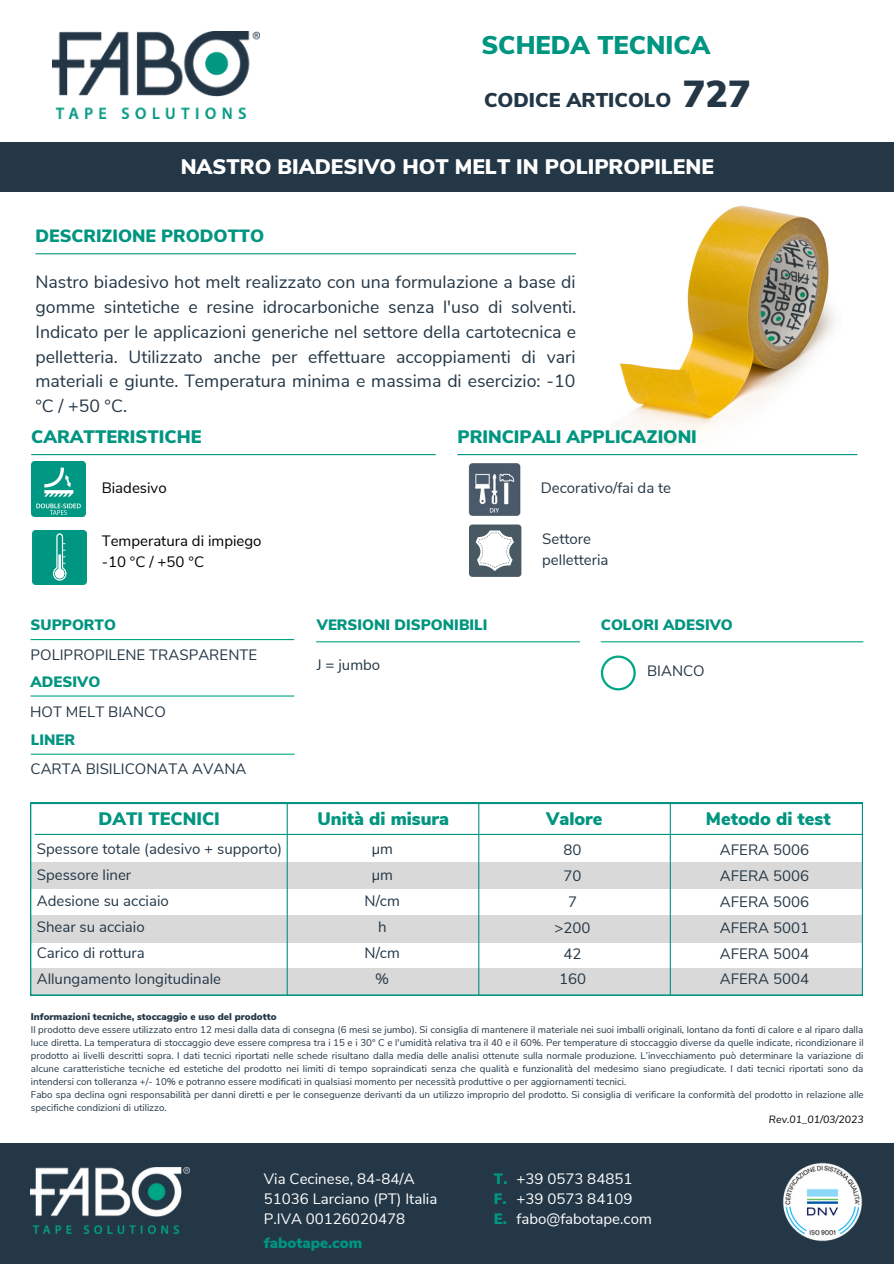
<style>
.page{position:relative;width:894px;height:1264px;background:#fff}
.page>*{position:absolute;margin:0;border:0;box-sizing:border-box;transform-origin:0 0}
.t1{font:900 37.5px "Nunito Sans";color:#243746}
.t2{font:900 25.65px "Nunito Sans";color:#009580}
.t3{font:900 21px "Nunito Sans";color:#fff}
.t4{font:900 19.95px "Nunito Sans";color:#243746}
.t5{font:900 18px "Nunito Sans";color:#009580}
.t6{font:17.7px/24.8px "Nunito Sans";color:#243746;text-align:justify}
.t7{font:900 17.7px "Nunito Sans";color:#009580}
.t8{font:15px "Nunito Sans";color:#243746}
.t9{font:15px "Nunito Sans";color:#fff}
.t10{font:900 15px "Nunito Sans";color:#009580}
.t11{font:15px/20.2px "Nunito Sans";color:#000}
.t12{font:italic 10.5px "Nunito Sans";color:#000}
.t13{font:9.75px/13px "Nunito Sans";color:#243746;text-align:justify}
.t14{font:900 9.75px "Nunito Sans";color:#243746}
</style>
<div class="page">
<div style="left:0;top:142px;width:893px;height:50px;background:#243746"></div>
<hr style="left:35px;top:253px;width:541px;height:1px;background:#009580">
<img style="left:53px;top:32px;width:206px;height:86px">
<hr style="left:31px;top:454px;width:404px;height:1px;background:#009580">
<hr style="left:457px;top:454px;width:400px;height:1px;background:#009580">
<svg style="left:30px;top:803px;width:832px;height:192px"></svg>
<hr style="left:35px;top:833px;width:827px;height:2px;background:#009580">
<hr style="left:286px;top:803px;width:2px;height:192px;background:#009580">
<hr style="left:478px;top:803px;width:1px;height:192px;background:#009580">
<hr style="left:669px;top:803px;width:1px;height:192px;background:#009580">
<hr style="left:31px;top:639px;width:263px;height:1px;background:#00a786">
<hr style="left:31px;top:695px;width:263px;height:1px;background:#00a786">
<hr style="left:316px;top:641px;width:264px;height:1px;background:#00a786">
<hr style="left:600px;top:641px;width:263px;height:1px;background:#00a786">
<hr style="left:31px;top:753px;width:263px;height:1px;background:#00a786">
<svg style="left:600px;top:655px;width:35px;height:35px"></svg>
<img style="left:615px;top:206px;width:221px;height:240px">
<img style="left:468px;top:464px;width:53px;height:51px">
<div style="left:469px;top:524px;width:52px;height:53px;background:#485963;border-radius:3px"></div>
<svg style="left:475px;top:530px;width:39px;height:41px"></svg>
<img style="left:32px;top:462px;width:54px;height:54px">
<img style="left:33px;top:530px;width:54px;height:54px">
<div style="left:35px;top:536px;width:49px;height:46px;background:#009580"></div>
<svg style="left:53px;top:533px;width:13px;height:47px"></svg>
<div style="left:0;top:1143px;width:893px;height:120px;background:#243746"></div>
<img style="left:31px;top:1167px;width:159px;height:66px">
<img style="left:782px;top:1162px;width:80px;height:79px">
<p class="t2" style="left:481px;top:28px;width:230px">SCHEDA TECNICA</p>
<p class="t4" style="left:484px;top:86px;width:189px">CODICE ARTICOLO</p>
<p class="t1" style="left:682px;top:69px;width:69px">727</p>
<p class="t3" style="left:181px;top:153px;width:534px">NASTRO BIADESIVO HOT MELT IN POLIPROPILENE</p>
<p class="t7" style="left:35px;top:224px;width:230px">DESCRIZIONE PRODOTTO</p>
<p class="t6" style="left:35px;top:270px;width:542px">Nastro biadesivo hot melt realizzato con una formulazione a base di gomme sintetiche e resine idrocarboniche senza l'uso di solventi.<br>Indicato per le applicazioni generiche nel settore della cartotecnica e pelletteria. Utilizzato anche per effettuare accoppiamenti di vari materiali e giunte. Temperatura minima e massima di esercizio: -10 °C / +50 °C.</p>
<p class="t5" style="left:31px;top:424px;width:172px">CARATTERISTICHE</p>
<p class="t5" style="left:457px;top:424px;width:241px">PRINCIPALI APPLICAZIONI</p>
<p class="t11" style="left:102px;top:478px;width:66px">Biadesivo</p>
<p class="t11" style="left:102px;top:531px;width:161px">Temperatura di impiego -10 °C / +50 °C</p>
<p class="t10" style="left:31px;top:615px;width:87px">SUPPORTO</p>
<p class="t8" style="left:31px;top:645px;width:228px">POLIPROPILENE TRASPARENTE</p>
<p class="t10" style="left:31px;top:671px;width:71px">ADESIVO</p>
<p class="t8" style="left:30px;top:701px;width:137px">HOT MELT BIANCO</p>
<p class="t10" style="left:31px;top:730px;width:46px">LINER</p>
<p class="t8" style="left:31px;top:758px;width:217px">CARTA BISILICONATA AVANA</p>
<p class="t5" style="left:98px;top:806px;width:123px">DATI TECNICI</p>
<p class="t8" style="left:37px;top:839px;width:247px">Spessore totale (adesivo + supporto)</p>
<p class="t8" style="left:37px;top:865px;width:96px">Spessore liner</p>
<p class="t8" style="left:37px;top:890px;width:133px">Adesione su acciaio</p>
<p class="t8" style="left:37px;top:916px;width:109px">Shear su acciaio</p>
<p class="t8" style="left:37px;top:942px;width:109px">Carico di rottura</p>
<p class="t8" style="left:37px;top:968px;width:186px">Allungamento longitudinale</p>
<p class="t10" style="left:317px;top:615px;width:172px">VERSIONI DISPONIBILI</p>
<p class="t8" style="left:317px;top:655px;width:65px">J = jumbo</p>
<p class="t5" style="left:317px;top:806px;width:133px">Unità di misura</p>
<p class="t8" style="left:371px;top:839px;width:23px">μm</p>
<p class="t8" style="left:371px;top:865px;width:23px">μm</p>
<p class="t8" style="left:364px;top:890px;width:37px">N/cm</p>
<p class="t8" style="left:378px;top:916px;width:10px">h</p>
<p class="t8" style="left:364px;top:942px;width:37px">N/cm</p>
<p class="t8" style="left:375px;top:968px;width:15px">%</p>
<p class="t8" style="left:540px;top:478px;width:132px">Decorativo/fai da te</p>
<p class="t8" style="left:542px;top:529px;width:50px">Settore</p>
<p class="t8" style="left:542px;top:549px;width:68px">pelletteria</p>
<p class="t10" style="left:600px;top:615px;width:133px">COLORI ADESIVO</p>
<p class="t8" style="left:647px;top:660px;width:59px">BIANCO</p>
<p class="t5" style="left:546px;top:806px;width:58px">Valore</p>
<p class="t8" style="left:563px;top:839px;width:20px">80</p>
<p class="t8" style="left:563px;top:865px;width:20px">70</p>
<p class="t8" style="left:568px;top:891px;width:11px">7</p>
<p class="t8" style="left:554px;top:917px;width:38px">&gt;200</p>
<p class="t8" style="left:563px;top:943px;width:20px">42</p>
<p class="t8" style="left:559px;top:969px;width:28px">160</p>
<p class="t5" style="left:705px;top:806px;width:126px">Metodo di test</p>
<p class="t8" style="left:719px;top:839px;width:91px">AFERA 5006</p>
<p class="t8" style="left:719px;top:865px;width:91px">AFERA 5006</p>
<p class="t8" style="left:719px;top:891px;width:91px">AFERA 5006</p>
<p class="t8" style="left:719px;top:917px;width:91px">AFERA 5001</p>
<p class="t8" style="left:719px;top:943px;width:91px">AFERA 5004</p>
<p class="t8" style="left:719px;top:969px;width:91px">AFERA 5004</p>
<p class="t14" style="left:31px;top:1009px;width:247px">Informazioni tecniche, stoccaggio e uso del prodotto</p>
<p class="t13" style="left:31px;top:1023px;width:834px">Il prodotto deve essere utilizzato entro 12 mesi dalla data di consegna (6 mesi se jumbo). Si consiglia di mantenere il materiale nei suoi imballi originali, lontano da fonti di calore e al riparo dalla luce diretta. La temperatura di stoccaggio deve essere compresa tra i 15 e i 30° C e l'umidità relativa tra il 40 e il 60%. Per temperature di stoccaggio diverse da quelle indicate, ricondizionare il prodotto ai livelli descritti sopra. I dati tecnici riportati nelle schede risultano dalla media delle analisi ottenute sulla normale produzione. L’invecchiamento può determinare la variazione di alcune caratteristiche tecniche ed estetiche del prodotto nei limiti di tempo sopraindicati senza che qualità e funzionalità del medesimo siano pregiudicate. I dati tecnici riportati sono da intendersi con tolleranza +/- 10% e potranno essere modificati in qualsiasi momento per necessità produttive o per aggiornamenti tecnici.</p>
<p class="t13" style="left:31px;top:1088px;width:834px">Fabo spa declina ogni responsabilità per danni diretti e per le conseguenze derivanti da un utilizzo improprio del prodotto. Si consiglia di verificare la conformità del prodotto in relazione alle specifiche condizioni di utilizzo.</p>
<p class="t12" style="left:768px;top:1111px;width:96px">Rev.01_01/03/2023</p>
<p class="t9" style="left:264px;top:1168px;width:152px">Via Cecinese, 84-84/A</p>
<p class="t9" style="left:264px;top:1188px;width:175px">51036 Larciano (PT) Italia</p>
<p class="t9" style="left:264px;top:1208px;width:143px">P.IVA 00126020478</p>
<p class="t10" style="left:264px;top:1232px;width:100px">fabotape.com</p>
<p class="t10" style="left:493px;top:1168px;width:15px">T.</p>
<p class="t10" style="left:493px;top:1188px;width:14px">F.</p>
<p class="t10" style="left:493px;top:1208px;width:15px">E.</p>
<p class="t9" style="left:516px;top:1168px;width:117px">+39 0573 84851</p>
<p class="t9" style="left:516px;top:1188px;width:117px">+39 0573 84109</p>
<p class="t9" style="left:516px;top:1208px;width:137px">fabo@fabotape.com</p>
</div>
